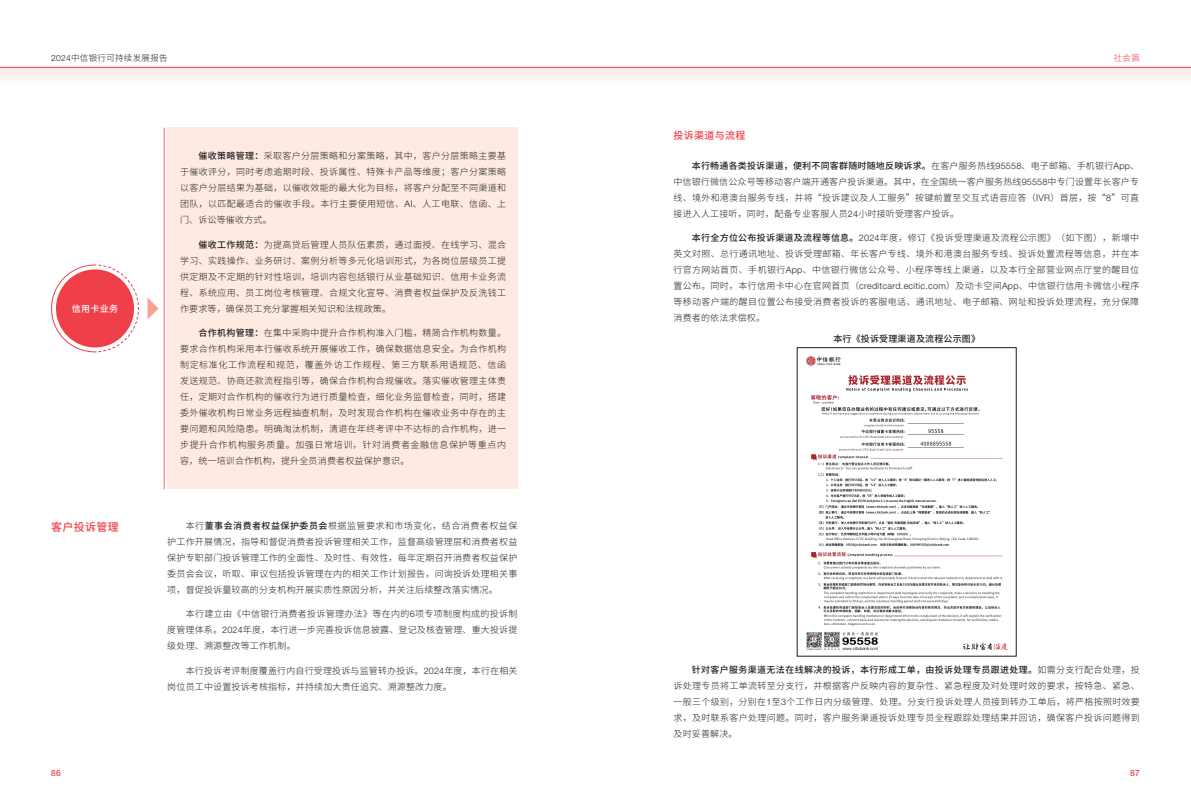
<style>
.page{position:relative;width:1191px;height:808px;background:#fff}
.page>*{position:absolute;margin:0;border:0;box-sizing:border-box;transform-origin:0 0}
.t1{font:500 11px "Source Han Sans CN";letter-spacing:.035em;color:#ef404a}
.t2{font:500 10px "Source Han Sans CN";letter-spacing:.035em;color:#ef404a}
.t3{font:300 9px/16px "Source Han Sans CN";letter-spacing:.02em;color:#221e1f;text-align:justify}
.t4{font:500 9px "Source Han Sans CN";letter-spacing:.02em;color:#221e1f}
.t5{font:500 9px "Source Han Sans CN";letter-spacing:.035em;color:#fff}
.t6{font:300 8.5px "Source Han Sans CN";letter-spacing:.035em;color:#221e1f}
.t7{font:500 8.5px "Helvetica Neue LT Pro";color:#ef404a}
.t8{font:300 8.5px "Source Han Sans CN";color:#ef404a}
.s1{font-family:"Helvetica Neue LT Pro"}
.s2{font-weight:500}
</style>
<div class="page">
<div style="left:0;top:68px;width:1190px;height:18px;background:#fef3f0"></div>
<hr style="left:0;top:67px;width:1191px;height:1px;background:#ef404a">
<img style="left:806px;top:356px;width:202px;height:294px">
<div style="left:167px;top:128px;width:350px;height:361px;background:#feeae3"></div>
<hr style="left:164px;top:128px;width:1px;height:361px;background:#f26c64">
<svg style="left:51px;top:264px;width:88px;height:89px"></svg>
<svg style="left:147px;top:297px;width:11px;height:22px"></svg>
<p class="t6" style="left:51px;top:53px;width:118px"><span class="s1">2024</span>中信银行可持续发展报告</p>
<p class="t8" style="left:1113px;top:53px;width:28px">社会篇</p>
<p class="t5" style="left:72px;top:303px;width:48px">信用卡业务</p>
<p class="t3" style="left:180px;top:148px;width:328px;text-indent:18px"><span class="s2">催收策略管理：</span>采取客户分层策略和分案策略，其中，客户分层策略主要基于催收评分，同时考虑逾期时段、投诉属性、特殊卡产品等维度；客户分案策略以客户分层结果为基础，以催收效能的最大化为目标，将客户分配至不同渠道和团队，以匹配最适合的催收手段。本行主要使用短信、<span class="s1">AI</span>、人工电联、信函、上门、诉讼等催收方式。</p>
<p class="t3" style="left:180px;top:237px;width:328px;text-indent:18px"><span class="s2">催收工作规范：</span>为提高贷后管理人员队伍素质，通过面授、在线学习、混合学习、实践操作、业务研讨、案例分析等多元化培训形式，为各岗位层级员工提供定期及不定期的针对性培训，培训内容包括银行从业基础知识、信用卡业务流程、系统应用、员工岗位考核管理、合规文化宣导、消费者权益保护及反洗钱工作要求等，确保员工充分掌握相关知识和法规政策。</p>
<p class="t3" style="left:180px;top:325px;width:328px;text-indent:18px"><span class="s2">合作机构管理：</span>在集中采购中提升合作机构准入门槛，精简合作机构数量。要求合作机构采用本行催收系统开展催收工作，确保数据信息安全。为合作机构制定标准化工作流程和规范，覆盖外访工作规程、第三方联系用语规范、信函发送规范、协商还款流程指引等，确保合作机构合规催收。落实催收管理主体责任，定期对合作机构的催收行为进行质量检查，细化业务监督检查，同时，搭建委外催收机构日常业务远程抽查机制，及时发现合作机构在催收业务中存在的主要问题和风险隐患。明确淘汰机制，清退在年终考评中不达标的合作机构，进一步提升合作机构服务质量。加强日常培训，针对消费者金融信息保护等重点内容，统一培训合作机构，提升全员消费者权益保护意识。</p>
<p class="t1" style="left:51px;top:520px;width:69px">客户投诉管理</p>
<p class="t3" style="left:167px;top:518px;width:351px;text-indent:18px">本行<span class="s2">董事会消费者权益保护委员会</span>根据监管要求和市场变化，结合消费者权益保护工作开展情况，指导和督促消费者投诉管理相关工作，监督高级管理层和消费者权益保护专职部门投诉管理工作的全面性、及时性、有效性，每年定期召开消费者权益保护委员会会议，听取、审议包括投诉管理在内的相关工作计划报告，问询投诉处理相关事项，督促投诉量较高的分支机构开展实质性原因分析，并关注后续整改落实情况。</p>
<p class="t3" style="left:167px;top:606px;width:352px;text-indent:18px">本行建立由《中信银行消费者投诉管理办法》等在内的<span class="s1">6</span>项专项制度构成的投诉制度管理体系。<span class="s1">2024</span>年度，本行进一步完善投诉信息披露、登记及核查管理、重大投诉提级处理、溯源整改等工作机制。</p>
<p class="t3" style="left:167px;top:663px;width:352px;text-indent:18px">本行投诉考评制度覆盖行内自行受理投诉与监管转办投诉。<span class="s1">2024</span>年度，本行在相关岗位员工中设置投诉考核指标，并持续加大责任追究、溯源整改力度。</p>
<p class="t2" style="left:673px;top:130px;width:74px">投诉渠道与流程</p>
<p class="t3" style="left:673px;top:157px;width:467px;text-indent:18px"><span class="s2">本行畅通各类投诉渠道，便利不同客群随时随地反映诉求。</span>在客户服务热线<span class="s1">95558</span>、电子邮箱、手机银行<span class="s1">App</span>、中信银行微信公众号等移动客户端开通客户投诉渠道。其中，在全国统一客户服务热线<span class="s1">95558</span>中专门设置年长客户专线、境外和港澳台服务专线，并将“投诉建议及人工服务”按键前置至交互式语音应答（<span class="s1">IVR</span>）首层，按“<span class="s1">8</span>”可直接进入人工接听，同时，配备专业客服人员<span class="s1">24</span>小时接听受理客户投诉。</p>
<p class="t3" style="left:673px;top:230px;width:467px;text-indent:18px"><span class="s2">本行全方位公布投诉渠道及流程等信息。</span><span class="s1">2024</span>年度，修订《投诉受理渠道及流程公示图》（如下图），新增中英文对照、总行通讯地址、投诉受理邮箱、年长客户专线、境外和港澳台服务专线、投诉处置流程等信息，并在本行官方网站首页、手机银行<span class="s1">App</span>、中信银行微信公众号、小程序等线上渠道，以及本行全部营业网点厅堂的醒目位置公布。同时，本行信用卡中心在官网首页（<span class="s1">creditcard.ecitic.com</span>）及动卡空间<span class="s1">App</span>、中信银行信用卡微信小程序等移动客户端的醒目位置公布接受消费者投诉的客服电话、通讯地址、电子邮箱、网址和投诉处理流程，充分保障消费者的依法求偿权。</p>
<p class="t4" style="left:833px;top:334px;width:148px">本行《投诉受理渠道及流程公示图》</p>
<p class="t3" style="left:673px;top:662px;width:468px;text-indent:18px"><span class="s2">针对客户服务渠道无法在线解决的投诉，本行形成工单，由投诉处理专员跟进处理。</span>如需分支行配合处理，投诉处理专员将工单流转至分支行，并根据客户反映内容的复杂性、紧急程度及对处理时效的要求，按特急、紧急、一般三个级别，分别在<span class="s1">1</span>至<span class="s1">3</span>个工作日内分级管理、处理。分支行投诉处理人员接到转办工单后，将严格按照时效要求，及时联系客户处理问题。同时，客户服务渠道投诉处理专员全程跟踪处理结果并回访，确保客户投诉问题得到及时妥善解决。</p>
<p class="t7" style="left:51px;top:768px;width:11px">86</p>
<p class="t7" style="left:1130px;top:768px;width:11px">87</p>
</div>
